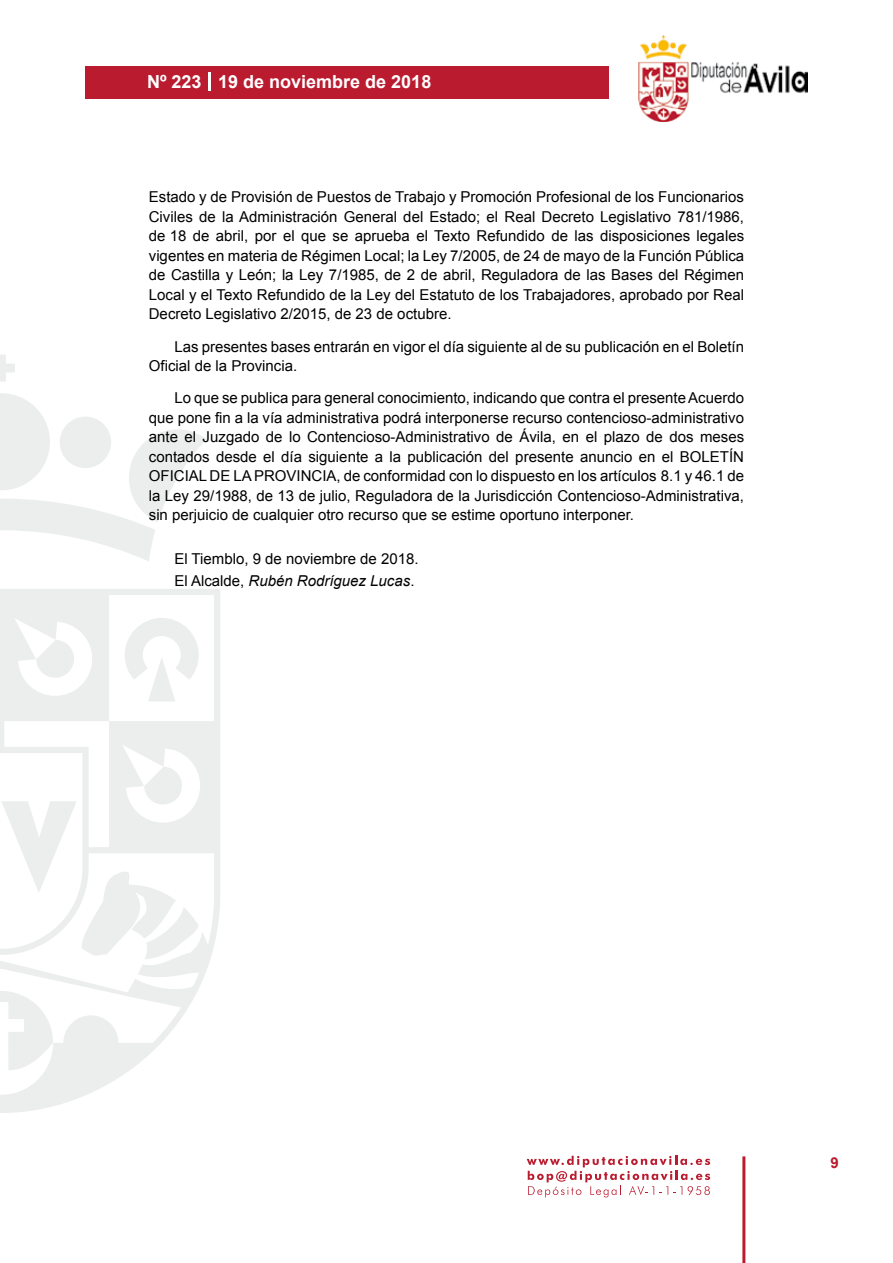
<style>
.page{position:relative;width:893px;height:1263px;background:#fff}
.page>*{position:absolute;margin:0;border:0;box-sizing:border-box;transform-origin:0 0}
.t1{font:700 18px "Arial";color:#fff}
.t2{font:15px/19.5px "Arial";color:#000;text-align:justify}
.t3{font:700 15px "Arial";color:#ba1b2f}
.s1{font-style:italic}
</style>
<div class="page">
<svg style="left:527px;top:1156px;width:183px;height:41px"></svg>
<div style="left:85px;top:66px;width:523px;height:33px;background:#ba1b2f"></div>
<img style="left:638px;top:36px;width:170px;height:86px">
<hr style="left:742px;top:1156px;width:3px;height:107px;background:#ba1b2f">
<svg style="left:208px;top:72px;width:2px;height:18px"></svg>
<svg style="left:0;top:355px;width:15px;height:27px"></svg>
<svg style="left:0;top:393px;width:206px;height:168px"></svg>
<svg style="left:0;top:589px;width:220px;height:524px"></svg>
<svg style="left:36px;top:640px;width:40px;height:40px"></svg>
<svg style="left:125px;top:618px;width:74px;height:83px"></svg>
<svg style="left:0;top:991px;width:53px;height:79px"></svg>
<svg style="left:1px;top:767px;width:198px;height:192px"></svg>
<p class="t1" style="left:147px;top:69px;width:286px">Nº 223 19 de noviembre de 2018</p>
<p class="t2" style="left:149px;top:187px;width:597px">Estado y de Provisión de Puestos de Trabajo y Promoción Profesional de los Funcionarios Civiles de la Administración General del Estado; el Real Decreto Legislativo 781/1986, de 18 de abril, por el que se aprueba el Texto Refundido de las disposiciones legales vigentes en materia de Régimen Local; la Ley 7/2005, de 24 de mayo de la Función Pública de Castilla y León; la Ley 7/1985, de 2 de abril, Reguladora de las Bases del Régimen Local y el Texto Refundido de la Ley del Estatuto de los Trabajadores, aprobado por Real Decreto Legislativo 2/2015, de 23 de octubre.</p>
<p class="t2" style="left:149px;top:337px;width:597px;text-indent:26px">Las presentes bases entrarán en vigor el día siguiente al de su publicación en el Boletín<br>Oficial de la Provincia.</p>
<p class="t2" style="left:149px;top:388px;width:597px;text-indent:26px">Lo que se publica para general conocimiento, indicando que contra el presente Acuerdo que pone fin a la vía administrativa podrá interponerse recurso contencioso-administrativo ante el Juzgado de lo Contencioso-Administrativo de Ávila, en el plazo de dos meses contados desde el día siguiente a la publicación del presente anuncio en el BOLETÍN OFICIAL DE LA PROVINCIA, de conformidad con lo dispuesto en los artículos 8.1 y 46.1 de la Ley 29/1988, de 13 de julio, Reguladora de la Jurisdicción Contencioso-Administrativa, sin perjuicio de cualquier otro recurso que se estime oportuno interponer.</p>
<p class="t2" style="left:174px;top:548px;width:246px;line-height:22.2px">El Tiemblo, 9 de noviembre de 2018.<br>El Alcalde, <span class="s1">Rubén Rodríguez Lucas</span>.</p>
<p class="t3" style="left:831px;top:1153px;width:10px">9</p>
</div>
